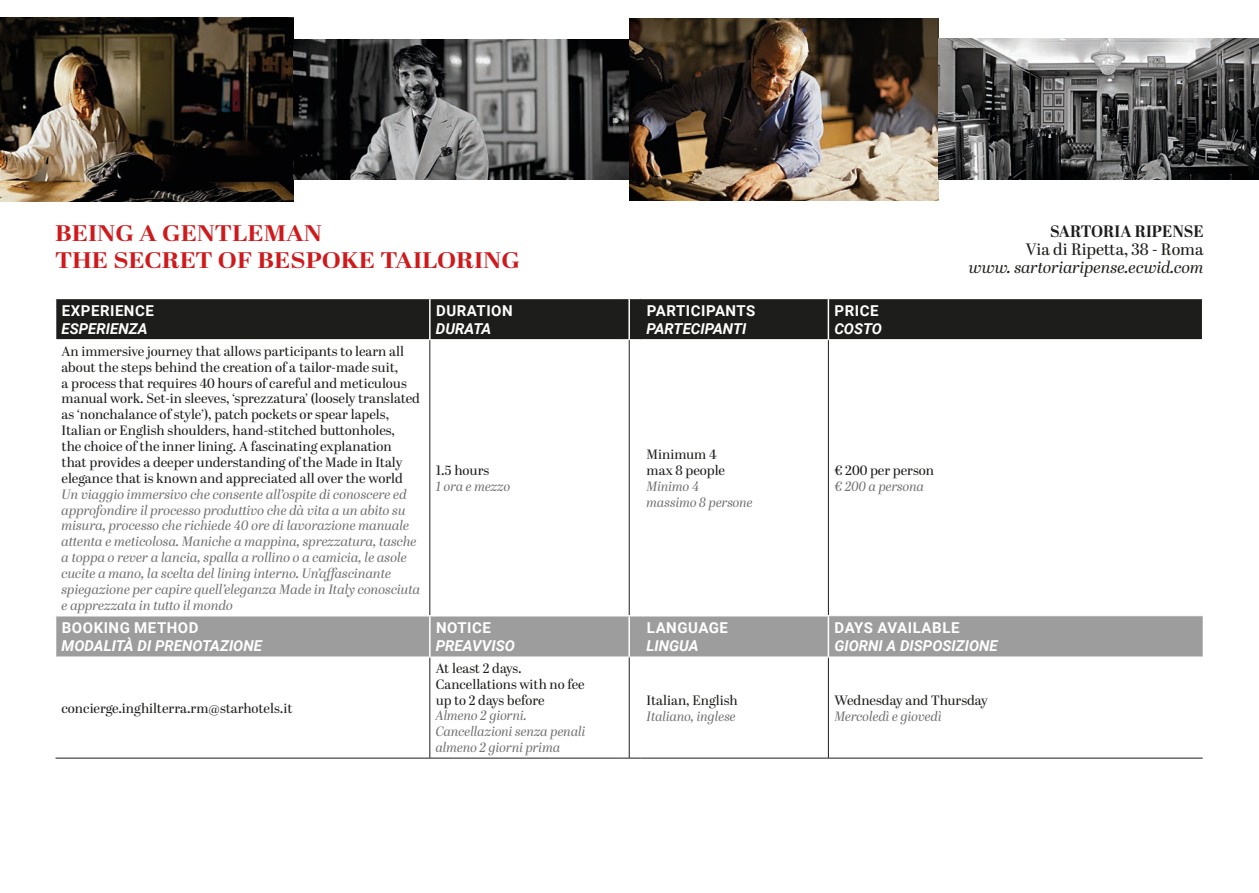
<style>
.page{position:relative;width:1259px;height:893px;background:#fff}
.page>*{position:absolute;margin:0;border:0;box-sizing:border-box;transform-origin:0 0}
.t1{font:700 22.5px/27px "Abril Display";color:#ce1a1c;scale:1.16 1}
.t2{font:italic 16.5px "Abril Display";color:#1d1d1b}
.t3{font:16.5px "Abril Display";color:#1d1d1b}
.t4{font:700 16.5px "Abril Display";color:#1d1d1b}
.t5{font:italic 700 15px "Roboto";color:#fff}
.t6{font:700 15px "Roboto";letter-spacing:.035em;color:#fff}
.t7{font:13.5px/15.9px "Abril Display";color:#1d1d1b}
.t8{font:italic 13.5px/15.9px "Abril Display";color:#70706f}
</style>
<div class="page">
<img style="left:0;top:17px;width:293px;height:185px">
<img style="left:293px;top:39px;width:336px;height:140px">
<div style="left:56px;top:299px;width:1146px;height:40px;background:#1d1d1b"></div>
<div style="left:56px;top:616px;width:1146px;height:41px;background:#9d9d9d"></div>
<div style="left:617px;top:616px;width:12px;height:41px;background:#9d9d9d"></div>
<hr style="left:828px;top:340px;width:1px;height:275px;background:#1d1d1b">
<hr style="left:828px;top:657px;width:1px;height:101px;background:#1d1d1b">
<hr style="left:56px;top:758px;width:374px;height:1px;background:#1d1d1b">
<hr style="left:430px;top:758px;width:187px;height:1px;background:#1d1d1b">
<hr style="left:640px;top:758px;width:188px;height:1px;background:#1d1d1b">
<hr style="left:828px;top:758px;width:374px;height:1px;background:#1d1d1b">
<hr style="left:429px;top:340px;width:1px;height:275px;background:#1d1d1b">
<hr style="left:429px;top:657px;width:1px;height:101px;background:#1d1d1b">
<hr style="left:429px;top:616px;width:1px;height:41px;background:#fff">
<hr style="left:827px;top:616px;width:2px;height:41px;background:#fff">
<hr style="left:55px;top:657px;width:375px;height:1px;background:#fff">
<hr style="left:828px;top:657px;width:374px;height:1px;background:#fff">
<hr style="left:429px;top:299px;width:1px;height:40px;background:#fff">
<hr style="left:827px;top:299px;width:2px;height:40px;background:#fff">
<svg style="left:617px;top:339px;width:23px;height:1px"></svg>
<hr style="left:629px;top:340px;width:1px;height:275px;background:#1d1d1b">
<hr style="left:629px;top:657px;width:1px;height:101px;background:#1d1d1b">
<svg style="left:617px;top:758px;width:23px;height:1px"></svg>
<hr style="left:628px;top:616px;width:2px;height:41px;background:#fff">
<hr style="left:628px;top:299px;width:2px;height:40px;background:#fff">
<img style="left:629px;top:18px;width:309px;height:182px">
<img style="left:938px;top:39px;width:321px;height:141px">
<h1 class="t1" style="left:55px;top:221px;width:402px">BEING A GENTLEMAN<br>THE SECRET OF BESPOKE TAILORING</h1>
<p class="t4" style="left:1050px;top:219px;width:155px">SARTORIA RIPENSE</p>
<p class="t3" style="left:1026px;top:238px;width:179px">Via di Ripetta, 38 - Roma</p>
<p class="t2" style="left:969px;top:255px;width:236px">www. sartoriaripense.ecwid.com</p>
<p class="t6" style="left:62px;top:300px;width:94px">EXPERIENCE</p>
<p class="t5" style="left:62px;top:318px;width:88px">ESPERIENZA</p>
<p class="t7" style="left:62px;top:344px;width:360px">An immersive journey that allows participants to learn all about the steps behind the creation of a tailor-made suit,<br>a process that requires 40 hours of careful and meticulous manual work. Set-in sleeves, ‘sprezzatura’ (loosely translated as ‘nonchalance of style’), patch pockets or spear lapels, Italian or English shoulders, hand-stitched buttonholes,<br>the choice of the inner lining. A fascinating explanation that provides a deeper understanding of the Made in Italy elegance that is known and appreciated all over the world</p>
<p class="t8" style="left:62px;top:487px;width:360px">Un viaggio immersivo che consente all’ospite di conoscere ed approfondire il processo produttivo che dà vita a un abito su misura, processo che richiede 40 ore di lavorazione manuale attenta e meticolosa. Maniche a mappina, sprezzatura, tasche a toppa o rever a lancia, spalla a rollino o a camicia, le asole cucite a mano, la scelta del lining interno. Un’affascinante spiegazione per capire quell’eleganza Made in Italy conosciuta e apprezzata in tutto il mondo</p>
<p class="t6" style="left:62px;top:617px;width:138px">BOOKING METHOD</p>
<p class="t5" style="left:62px;top:635px;width:202px">MODALITÀ DI PRENOTAZIONE</p>
<p class="t7" style="left:62px;top:701px;width:233px">concierge.inghilterra.rm@starhotels.it</p>
<p class="t6" style="left:436px;top:300px;width:78px">DURATION</p>
<p class="t5" style="left:436px;top:318px;width:57px">DURATA</p>
<p class="t7" style="left:436px;top:463px;width:55px">1.5 hours</p>
<p class="t8" style="left:436px;top:479px;width:76px">1 ora e mezzo</p>
<p class="t6" style="left:436px;top:617px;width:56px">NOTICE</p>
<p class="t5" style="left:436px;top:635px;width:81px">PREAVVISO</p>
<p class="t7" style="left:436px;top:661px;width:150px">At least 2 days.<br>Cancellations with no fee up to 2 days before</p>
<p class="t8" style="left:436px;top:709px;width:151px">Almeno 2 giorni.<br>Cancellazioni senza penali almeno 2 giorni prima</p>
<p class="t6" style="left:647px;top:300px;width:110px">PARTICIPANTS</p>
<p class="t5" style="left:646px;top:318px;width:101px">PARTECIPANTI</p>
<p class="t7" style="left:646px;top:447px;width:80px">Minimum 4 max 8 people</p>
<p class="t8" style="left:646px;top:479px;width:108px">Minimo 4<br>massimo 8 persone</p>
<p class="t6" style="left:647px;top:617px;width:83px">LANGUAGE</p>
<p class="t5" style="left:646px;top:635px;width:53px">LINGUA</p>
<p class="t7" style="left:646px;top:693px;width:93px">Italian, English</p>
<p class="t8" style="left:646px;top:709px;width:91px">Italiano, inglese</p>
<p class="t6" style="left:834px;top:300px;width:45px">PRICE</p>
<p class="t5" style="left:834px;top:318px;width:49px">COSTO</p>
<p class="t7" style="left:834px;top:463px;width:101px">€ 200 per person</p>
<p class="t8" style="left:834px;top:479px;width:91px">€ 200 a persona</p>
<p class="t6" style="left:834px;top:617px;width:126px">DAYS AVAILABLE</p>
<p class="t5" style="left:834px;top:635px;width:165px">GIORNI A DISPOSIZIONE</p>
<p class="t7" style="left:834px;top:693px;width:155px">Wednesday and Thursday</p>
<p class="t8" style="left:834px;top:709px;width:109px">Mercoledì e giovedì</p>
</div>
